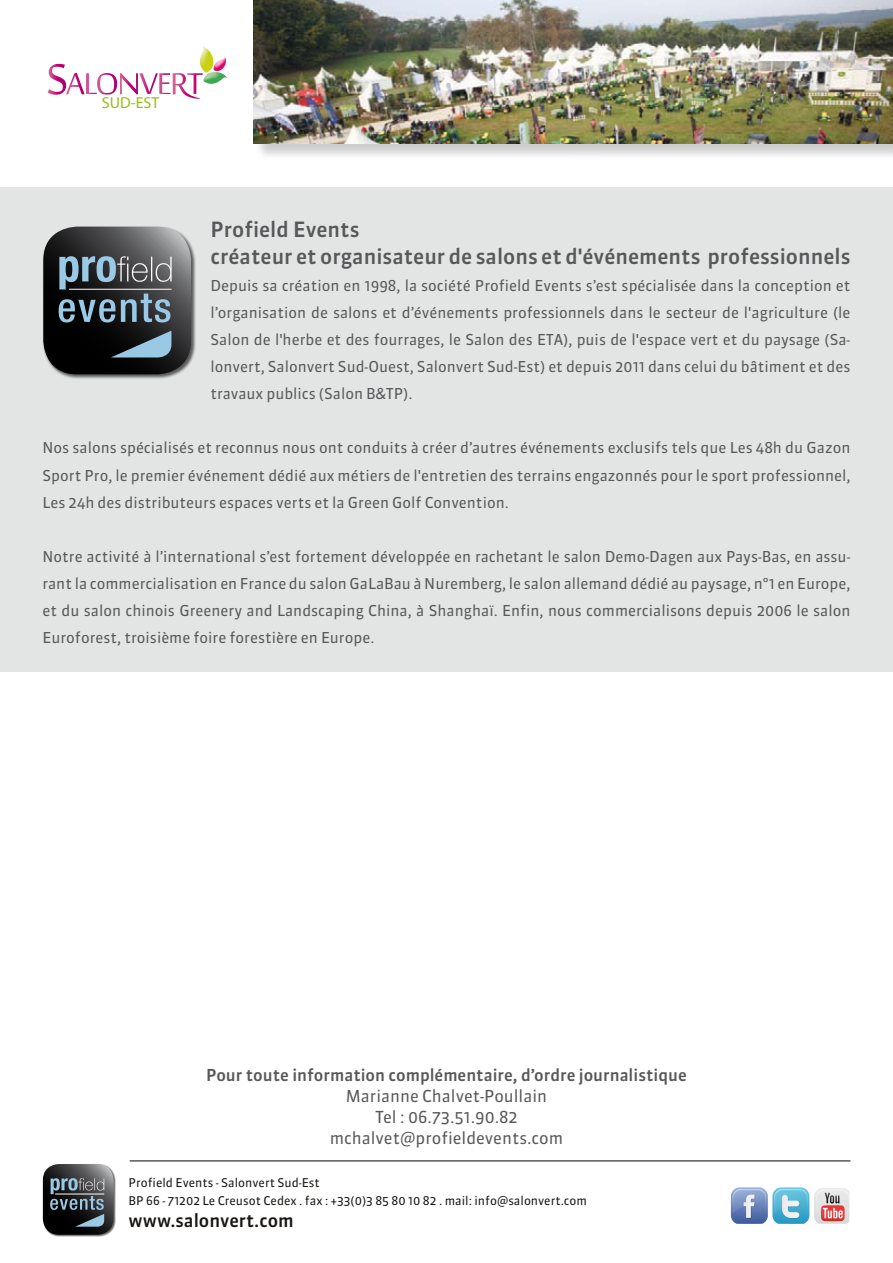
<style>
.page{position:relative;width:893px;height:1263px;background:#fff}
.page>*{position:absolute;margin:0;border:0;box-sizing:border-box;transform-origin:0 0}
.t1{font:500 21px/27px "Sanuk LF";color:#58585a}
.t2{font:500 18px "Sanuk LF";color:#181613}
.t3{font:16.5px/21px "Sanuk";color:#58585a;text-align:center}
.t4{font:500 16.5px "Sanuk LF";color:#58585a}
.t5{font:300 15.9px "Conduit ITC";color:#97bf0d}
.t6{font:15px/27px "Sanuk";color:#58585a;text-align:justify}
.t7{font:12px/18px "Sanuk";color:#181613}
</style>
<div class="page">
<div style="left:43px;top:1164px;width:73px;height:73px;background:#000;opacity:.6"></div>
<svg style="left:43px;top:1164px;width:71px;height:71px;background:#464c51"></svg>
<svg style="left:730px;top:1187px;width:119px;height:37px"></svg>
<hr style="left:130px;top:1161px;width:720px;height:1px;background:#000">
<svg style="left:47px;top:46px;width:181px;height:53px"></svg>
<img style="left:214px;top:56px;width:12px;height:15px">
<div style="left:0;top:187px;width:893px;height:485px;background:#e3e4e4"></div>
<div style="left:255px;top:1px;width:638px;height:160px;background:#000;opacity:.2"></div>
<img style="left:254px;top:0;width:639px;height:144px">
<div style="left:43px;top:226px;width:153px;height:153px;background:#000;opacity:.6"></div>
<svg style="left:43px;top:227px;width:148px;height:147px;background:#444a4f"></svg>
<p class="t5" style="left:102px;top:93px;width:59px">SUD-EST</p>
<h1 class="t1" style="left:210px;top:216px;width:641px">Profield Events<br>créateur et organisateur de salons et d'événements professionnels</h1>
<p class="t6" style="left:210px;top:273px;width:641px">Depuis sa création en 1998, la société Profield Events s’est spécialisée dans la conception et l’organisation de salons et d’événements professionnels dans le secteur de l'agriculture (le Salon de l'herbe et des fourrages, le Salon des ETA), puis de l'espace vert et du paysage (Sa&shy;lonvert, Salonvert Sud-Ouest, Salonvert Sud-Est) et depuis 2011 dans celui du bâtiment et des travaux publics (Salon B&amp;TP).</p>
<p class="t6" style="left:43px;top:435px;width:809px">Nos salons spécialisés et reconnus nous ont conduits à créer d’autres événements exclusifs tels que Les 48h du Gazon Sport Pro, le premier événement dédié aux métiers de l'entretien des terrains engazonnés pour le sport professionnel, Les 24h des distributeurs espaces verts et la Green Golf Convention.</p>
<p class="t6" style="left:43px;top:543px;width:809px">Notre activité à l’international s’est fortement développée en rachetant le salon Demo-Dagen aux Pays-Bas, en assu&shy;rant la commercialisation en France du salon GaLaBau à Nuremberg, le salon allemand dédié au paysage, n°1 en Europe, et du salon chinois Greenery and Landscaping China, à Shanghaï. Enfin, nous commercialisons depuis 2006 le salon Euroforest, troisième foire forestière en Europe.</p>
<p class="t4" style="left:206px;top:1065px;width:482px">Pour toute information complémentaire, d’ordre journalistique</p>
<p class="t3" style="left:330px;top:1085px;width:235px">Marianne Chalvet-Poullain<br>Tel : 06.73.51.90.82 mchalvet@profieldevents.com</p>
<p class="t7" style="left:129px;top:1174px;width:460px">Profield Events - Salonvert Sud-Est<br>BP 66 - 71202 Le Creusot Cedex . fax : +33(0)3 85 80 10 82 . mail: info@salonvert.com</p>
<p class="t2" style="left:129px;top:1209px;width:167px">www.salonvert.com</p>
</div>
